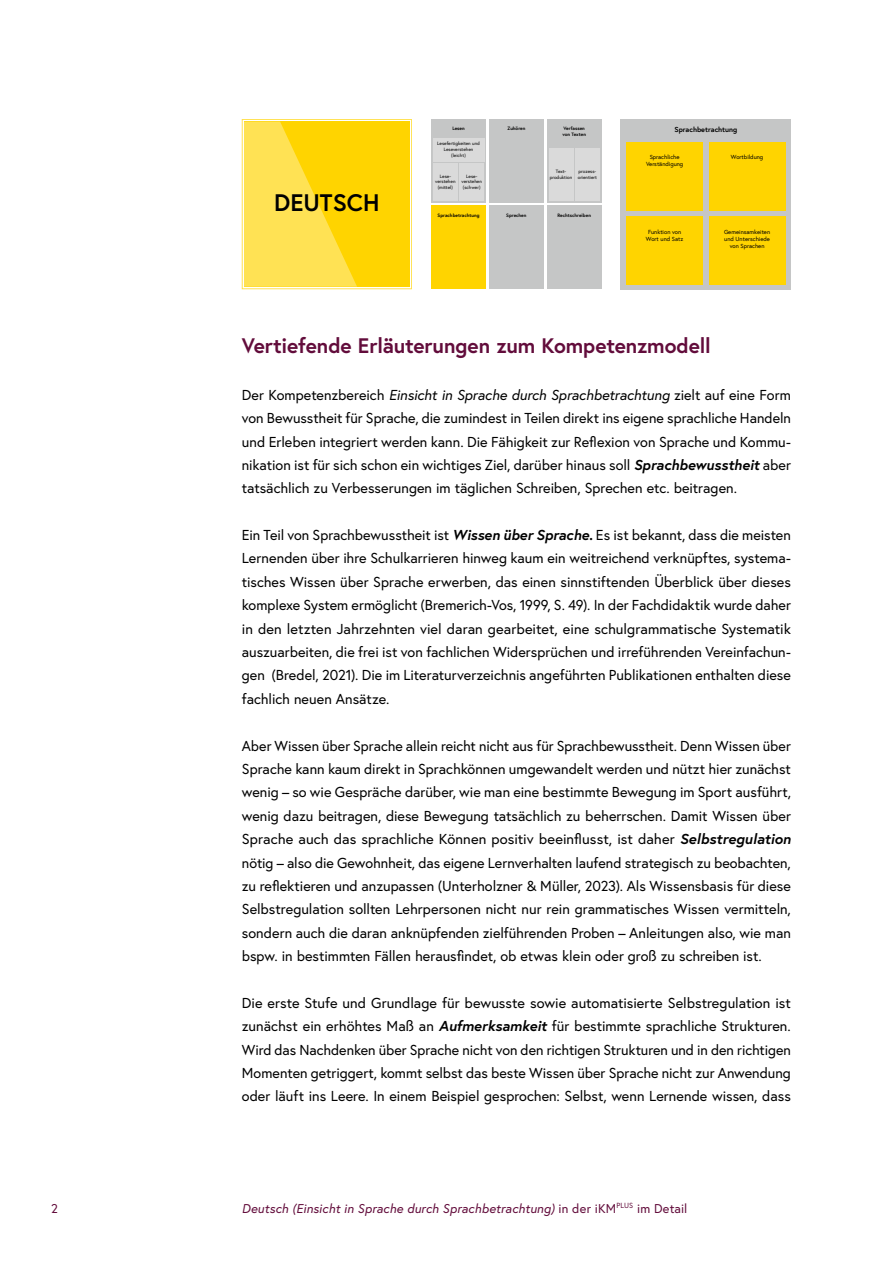
<style>
.page{position:relative;width:893px;height:1263px;background:#fff}
.page>*{position:absolute;margin:0;border:0;box-sizing:border-box;transform-origin:0 0}
.t1{font:700 23.85px "Europa Austria";color:#000}
.h1_ohne_Nummerierung{font:700 21px "Europa Austria";letter-spacing:-.005em;color:#620c3b}
.p_Abstand_danach{font:14.4px/23.4px "Europa Austria";color:#000;text-align:justify}
.t2{font:italic 12.75px "Europa Austria";letter-spacing:.01em;color:#620c3b}
.t3{font:12.75px "Europa Austria";color:#620c3b}
.t4{font:700 7.2px "Europa Austria";color:#000}
.t5{font:6px/7.2px "Europa Austria";color:#000;text-align:center}
.t6{font:4.8px/5.7px "Europa Austria";color:#000;text-align:center}
.t7{font:700 4.8px/5.7px "Europa Austria";color:#000}
.s1{font-style:italic}
.s2{font-weight:700;font-style:italic}
.s3{font-style:normal}
</style>
<div class="page">
<div style="left:489px;top:119px;width:55px;height:83px;background:#c5c6c6"></div>
<div style="left:489px;top:206px;width:55px;height:83px;background:#c5c6c6"></div>
<div style="left:547px;top:206px;width:54px;height:83px;background:#c5c6c6"></div>
<div style="left:431px;top:119px;width:55px;height:83px;background:#c5c6c6"></div>
<div style="left:433px;top:138px;width:51px;height:24px;background:#dadada"></div>
<div style="left:433px;top:163px;width:25px;height:38px;background:#dadada"></div>
<div style="left:459px;top:163px;width:25px;height:38px;background:#dadada"></div>
<div style="left:547px;top:119px;width:54px;height:83px;background:#c5c6c6"></div>
<div style="left:549px;top:148px;width:24px;height:53px;background:#dadada"></div>
<div style="left:575px;top:148px;width:25px;height:53px;background:#dadada"></div>
<div style="left:431px;top:206px;width:55px;height:83px;background:#ffd400"></div>
<div style="left:621px;top:119px;width:170px;height:170px;background:#c5c6c6"></div>
<div style="left:709px;top:217px;width:76px;height:68px;background:#ffd400"></div>
<div style="left:626px;top:217px;width:77px;height:68px;background:#ffd400"></div>
<div style="left:709px;top:143px;width:76px;height:68px;background:#ffd400"></div>
<div style="left:626px;top:143px;width:77px;height:68px;background:#ffd400"></div>
<div style="left:244px;top:122px;width:165px;height:165px;background:#ffd400"></div>
<svg style="left:244px;top:122px;width:113px;height:165px"></svg>
<p class="t3" style="left:51px;top:1200px;width:8px">2</p>
<p class="t1" style="left:274px;top:186px;width:107px">DEUTSCH</p>
<p class="t7" style="left:452px;top:125px;width:14px">Lesen</p>
<p class="t6" style="left:437px;top:141px;width:44px">Lesefertigkeiten und<br>Leseverstehen (leicht)</p>
<p class="t6" style="left:435px;top:173px;width:22px">Lese&shy;verstehen (mittel)</p>
<p class="t6" style="left:462px;top:173px;width:22px">Lese&shy;verstehen (schwer)</p>
<p class="t7" style="left:507px;top:125px;width:19px">Zuhören</p>
<p class="t7" style="left:562px;top:125px;width:25px">Verfassen von Texten</p>
<p class="t6" style="left:550px;top:168px;width:24px">Text&shy;produktion</p>
<p class="t6" style="left:578px;top:168px;width:21px;text-align:left">prozess&shy;orientiert</p>
<p class="t4" style="left:674px;top:125px;width:64px">Sprachbetrachtung</p>
<p class="t5" style="left:646px;top:153px;width:39px">Sprachliche<br>Verständigung</p>
<p class="t5" style="left:731px;top:153px;width:34px">Wortbildung</p>
<p class="t7" style="left:438px;top:212px;width:43px">Sprachbetrachtung</p>
<p class="t7" style="left:506px;top:212px;width:22px">Sprechen</p>
<p class="t7" style="left:557px;top:212px;width:35px">Rechtschreiben</p>
<p class="t5" style="left:646px;top:228px;width:39px">Funktion von<br>Wort und Satz</p>
<p class="t5" style="left:724px;top:228px;width:48px">Gemeinsamkeiten und Unterschiede von Sprachen</p>
<h1 class="h1_ohne_Nummerierung" style="left:242px;top:331px;width:470px">Vertiefende Erläuterungen zum Kompetenzmodell</h1>
<p class="p_Abstand_danach" style="left:242px;top:383px;width:551px">Der Kompetenzbereich <span class="s1">Einsicht in Sprache durch Sprachbetrachtung</span> zielt auf eine Form von Bewusstheit für Sprache, die zumindest in Teilen direkt ins eigene sprachliche Handeln und Erleben integriert werden kann. Die Fähigkeit zur Reflexion von Sprache und Kommu&shy;nikation ist für sich schon ein wichtiges Ziel, darüber hinaus soll <span class="s2">Sprachbewusstheit</span> aber tatsächlich zu Verbesserungen im täglichen Schreiben, Sprechen etc. beitragen.</p>
<p class="p_Abstand_danach" style="left:242px;top:523px;width:551px">Ein Teil von Sprachbewusstheit ist <span class="s2">Wissen über Sprache.</span> Es ist bekannt, dass die meisten Lernenden über ihre Schulkarrieren hinweg kaum ein weitreichend verknüpftes, systema&shy;tisches Wissen über Sprache erwerben, das einen sinnstiftenden Überblick über dieses komplexe System ermöglicht (Bremerich-Vos, 1999, S. 49). In der Fachdidaktik wurde daher in den letzten Jahrzehnten viel daran gearbeitet, eine schulgrammatische Systematik auszuarbeiten, die frei ist von fachlichen Widersprüchen und irreführenden Vereinfachun&shy;gen (Bredel, 2021). Die im Literaturverzeichnis angeführten Publikationen enthalten diese fachlich neuen Ansätze.</p>
<p class="p_Abstand_danach" style="left:242px;top:733px;width:551px">Aber Wissen über Sprache allein reicht nicht aus für Sprachbewusstheit. Denn Wissen über Sprache kann kaum direkt in Sprachkönnen umgewandelt werden und nützt hier zunächst wenig – so wie Gespräche darüber, wie man eine bestimmte Bewegung im Sport ausführt, wenig dazu beitragen, diese Bewegung tatsächlich zu beherrschen. Damit Wissen über Sprache auch das sprachliche Können positiv beeinflusst, ist daher <span class="s2">Selbstregulation </span>nötig – also die Gewohnheit, das eigene Lernverhalten laufend strategisch zu beobachten, zu reflektieren und anzupassen (Unterholzner &amp; Müller, 2023). Als Wissensbasis für diese Selbstregulation sollten Lehrpersonen nicht nur rein grammatisches Wissen vermitteln, sondern auch die daran anknüpfenden zielführenden Proben – Anleitungen also, wie man bspw. in bestimmten Fällen herausfindet, ob etwas klein oder groß zu schreiben ist.</p>
<p class="p_Abstand_danach" style="left:242px;top:991px;width:551px">Die erste Stufe und Grundlage für bewusste sowie automatisierte Selbstregulation ist zunächst ein erhöhtes Maß an <span class="s2">Aufmerksamkeit</span> für bestimmte sprachliche Strukturen.<br>Wird das Nachdenken über Sprache nicht von den richtigen Strukturen und in den richtigen Momenten getriggert, kommt selbst das beste Wissen über Sprache nicht zur Anwendung oder läuft ins Leere. In einem Beispiel gesprochen: Selbst, wenn Lernende wissen, dass</p>
<p class="t2" style="left:242px;top:1200px;width:447px">Deutsch (Einsicht in Sprache durch Sprachbetrachtung) <span class="s3">in der iKM</span><sup>PLUS</sup> <span class="s3">im Detail</span></p>
</div>
